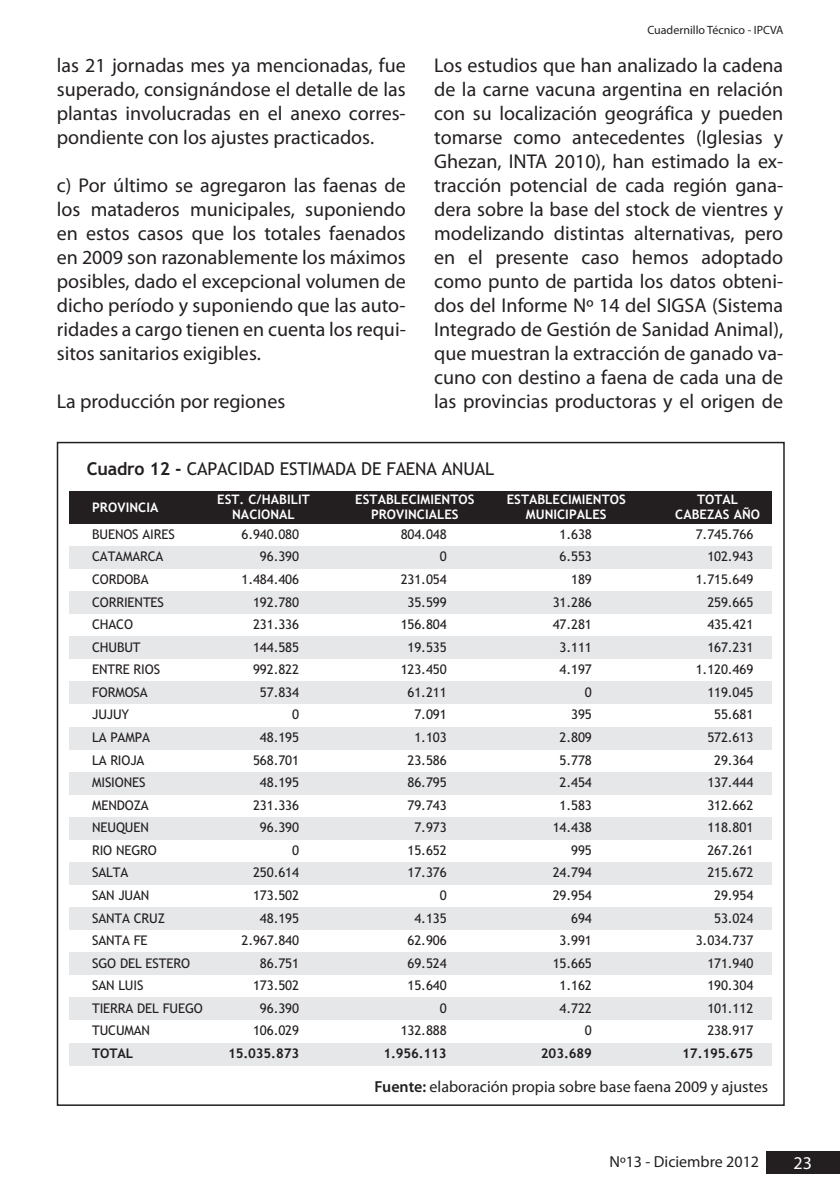
<style>
.page{position:relative;width:840px;height:1191px;background:#fff}
.page>*{position:absolute;margin:0;border:0;box-sizing:border-box;transform-origin:0 0}
.t1{font:20px/24px "Myriad Pro";color:#231f20;text-align:justify}
.t2{font:18px "Myriad Pro";color:#fff}
.t3{font:17.8px "Trebuchet MS";letter-spacing:-.01em;color:#231f20}
.t4{font:16px "Myriad Pro";color:#231f20}
.t5{font:13.4px/22.6px "Trebuchet MS";letter-spacing:-.01em;color:#231f20;text-align:right}
.t6{font:700 13.4px "Trebuchet MS";letter-spacing:-.01em;color:#231f20}
.t7{font:700 13.2px/15.8px "Trebuchet MS";letter-spacing:.005em;color:#fff;text-align:center}
.t8{font:12px "Myriad Pro";color:#231f20}
.s1{font-weight:700}
.s2{font-weight:600}
</style>
<div class="page">
<div style="left:765px;top:1151px;width:74px;height:22px;background:#231f20"></div>
<div style="left:70px;top:491px;width:701px;height:32px;background:#231f20"></div>
<div style="left:70px;top:546px;width:701px;height:23px;background:#e6e7e9"></div>
<div style="left:70px;top:591px;width:701px;height:23px;background:#e6e7e9"></div>
<div style="left:70px;top:636px;width:701px;height:23px;background:#e6e7e9"></div>
<div style="left:70px;top:681px;width:701px;height:23px;background:#e6e7e9"></div>
<div style="left:70px;top:727px;width:701px;height:22px;background:#e6e7e9"></div>
<div style="left:70px;top:772px;width:701px;height:22px;background:#e6e7e9"></div>
<div style="left:70px;top:817px;width:701px;height:22px;background:#e6e7e9"></div>
<div style="left:70px;top:862px;width:701px;height:22px;background:#e6e7e9"></div>
<div style="left:70px;top:907px;width:701px;height:23px;background:#e6e7e9"></div>
<div style="left:70px;top:952px;width:701px;height:23px;background:#e6e7e9"></div>
<div style="left:70px;top:997px;width:701px;height:23px;background:#e6e7e9"></div>
<div style="left:70px;top:1042px;width:701px;height:23px;background:#e6e7e9"></div>
<p class="t1" style="left:57px;top:53px;width:350px">las 21 jornadas mes ya mencionadas, fue superado, consignándose el detalle de las plantas involucradas en el anexo corres&shy;pondiente con los ajustes practicados.</p>
<p class="t1" style="left:57px;top:173px;width:350px">c) Por último se agregaron las faenas de los mataderos municipales, suponiendo en estos casos que los totales faenados en 2009 son razonablemente los máximos posibles, dado el excepcional volumen de dicho período y suponiendo que las auto&shy;ridades a cargo tienen en cuenta los requi&shy;sitos sanitarios exigibles.</p>
<p class="t1" style="left:57px;top:389px;width:230px">La producción por regiones</p>
<p class="t8" style="left:647px;top:22px;width:138px">Cuadernillo Técnico - IPCVA</p>
<p class="t1" style="left:434px;top:53px;width:350px">Los estudios que han analizado la cadena de la carne vacuna argentina en relación con su localización geográfica y pueden tomarse como antecedentes (Iglesias y Ghezan, INTA 2010), han estimado la ex&shy;tracción potencial de cada región gana&shy;dera sobre la base del stock de vientres y modelizando distintas alternativas, pero en el presente caso hemos adoptado como punto de partida los datos obteni&shy;dos del Informe Nº 14 del SIGSA (Sistema Integrado de Gestión de Sanidad Animal), que muestran la extracción de ganado va&shy;cuno con destino a faena de cada una de las provincias productoras y el origen de</p>
<p class="t3" style="left:87px;top:458px;width:408px"><span class="s1">Cuadro 12 -</span> CAPACIDAD ESTIMADA DE FAENA ANUAL</p>
<p class="t7" style="left:92px;top:499px;width:68px">PROVINCIA</p>
<p class="t7" style="left:217px;top:491px;width:94px">EST. C/HABILIT<br>NACIONAL</p>
<p class="t7" style="left:355px;top:491px;width:121px">ESTABLECIMIENTOS<br>PROVINCIALES</p>
<p class="t7" style="left:506px;top:491px;width:121px">ESTABLECIMIENTOS<br>MUNICIPALES</p>
<p class="t7" style="left:675px;top:491px;width:86px">TOTAL<br>CABEZAS AÑO</p>
<p class="t5" style="left:92px;top:523px;width:112px;text-align:left">BUENOS AIRES<br>CATAMARCA<br>CORDOBA<br>CORRIENTES<br>CHACO<br>CHUBUT<br>ENTRE RIOS<br>FORMOSA<br>JUJUY<br>LA PAMPA<br>LA RIOJA<br>MISIONES<br>MENDOZA<br>NEUQUEN<br>RIO NEGRO<br>SALTA<br>SAN JUAN<br>SANTA CRUZ<br>SANTA FE<br>SGO DEL ESTERO<br>SAN LUIS<br>TIERRA DEL FUEGO<br>TUCUMAN</p>
<p class="t5" style="left:241px;top:523px;width:59px">6.940.080<br>96.390<br>1.484.406<br>192.780<br>231.336<br>144.585<br>992.822<br>57.834</p>
<p class="t5" style="left:292px;top:703px;width:8px">0</p>
<p class="t5" style="left:253px;top:726px;width:47px;text-align:center">48.195<br>568.701</p>
<p class="t5" style="left:253px;top:771px;width:47px;text-align:center">48.195<br>231.336<br>96.390</p>
<p class="t5" style="left:253px;top:861px;width:47px;text-align:left">250.614<br>173.502</p>
<p class="t5" style="left:292px;top:839px;width:8px">0</p>
<p class="t5" style="left:241px;top:906px;width:59px">48.195<br>2.967.840<br>86.751<br>173.502<br>96.390<br>106.029</p>
<p class="t6" style="left:228px;top:1045px;width:72px">15.035.873</p>
<p class="t6" style="left:92px;top:1045px;width:42px">TOTAL</p>
<p class="t5" style="left:695px;top:523px;width:59px">7.745.766<br>102.943<br>1.715.649<br>259.665<br>435.421<br>167.231<br>1.120.469<br>119.045<br>55.681<br>572.613<br>29.364<br>137.444<br>312.662<br>118.801<br>267.261<br>215.672<br>29.954<br>53.024<br>3.034.737<br>171.940<br>190.304<br>101.112<br>238.917</p>
<p class="t6" style="left:682px;top:1045px;width:72px">17.195.675</p>
<p class="t4" style="left:374px;top:1076px;width:395px"><span class="s2">Fuente:</span> elaboración propia sobre base faena 2009 y ajustes</p>
<p class="t5" style="left:400px;top:523px;width:48px">804.048<br>0<br>231.054<br>35.599<br>156.804<br>19.535<br>123.450<br>61.211<br>7.091<br>1.103<br>23.586<br>86.795<br>79.743<br>7.973<br>15.652<br>17.376<br>0<br>4.135<br>62.906<br>69.524<br>15.640<br>0<br>132.888</p>
<p class="t6" style="left:383px;top:1045px;width:65px">1.956.113</p>
<p class="t5" style="left:552px;top:523px;width:41px">1.638<br>6.553<br>189<br>31.286<br>47.281<br>3.111<br>4.197<br>0<br>395<br>2.809<br>5.778<br>2.454<br>1.583<br>14.438<br>995<br>24.794<br>29.954<br>694<br>3.991<br>15.665<br>1.162<br>4.722<br>0</p>
<p class="t6" style="left:540px;top:1045px;width:52px">203.689</p>
<p class="t4" style="left:609px;top:1151px;width:151px">Nº13 - Diciembre 2012</p>
<p class="t2" style="left:793px;top:1151px;width:20px">23</p>
</div>
